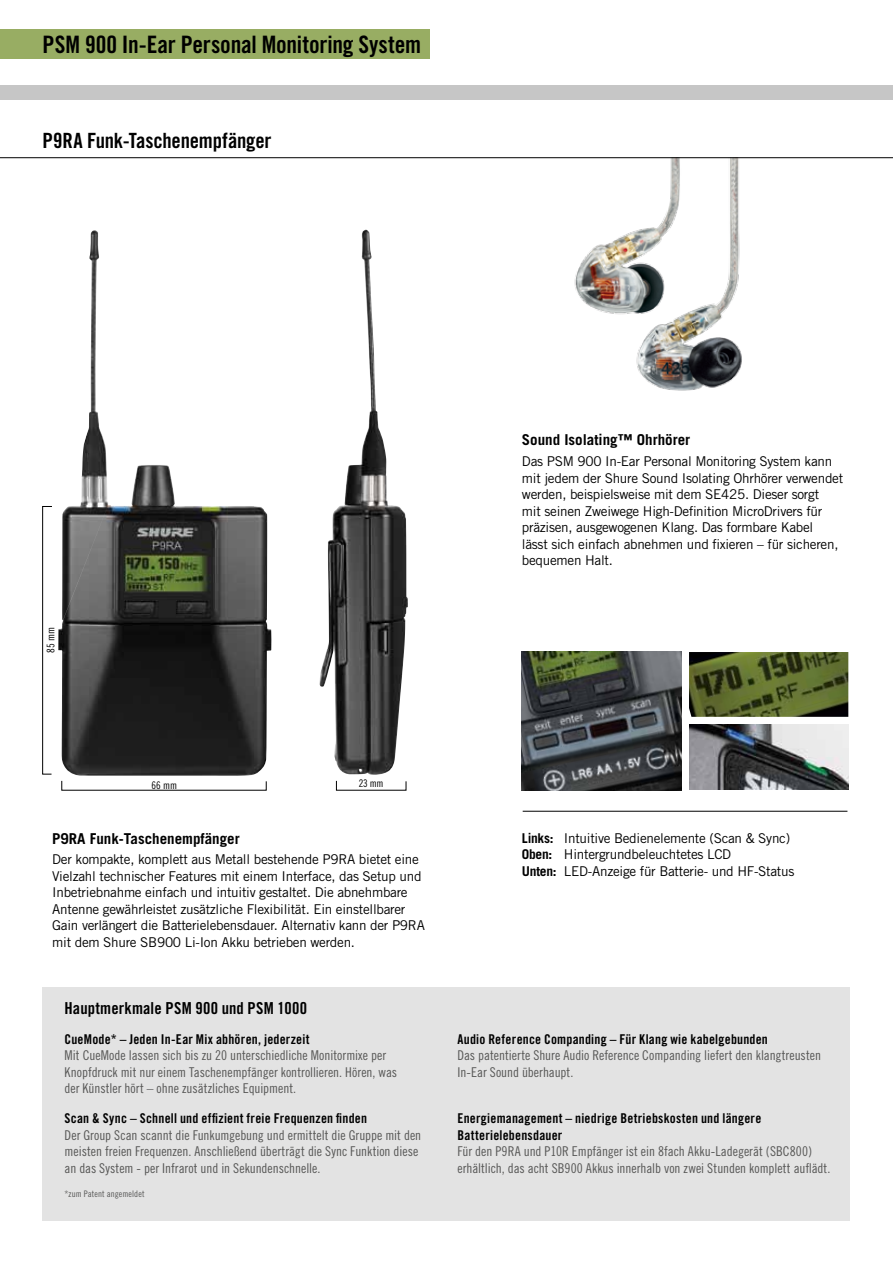
<style>
.page{position:relative;width:893px;height:1263px;background:#fff}
.page>*{position:absolute;margin:0;border:0;box-sizing:border-box;transform-origin:0 0}
.t1{font:24px "Trade Gothic Bold Cond Twenty";letter-spacing:-.005em;color:#000}
.t2{font:21px "Trade Gothic Bold Cond Twenty";letter-spacing:-.01em;color:#000}
.t3{font:16.5px "Trade Gothic Bold Cond Twenty";letter-spacing:.015em;color:#000}
.t4{font:700 15px "Trade Gothic";color:#000}
.t5{font:13.5px/16.5px "Trade Gothic";letter-spacing:-.02em;color:#000}
.t6{font:13.5px/16.5px "Trade Gothic Cond Eighteen";color:#575756}
.t7{font:13.5px/16.5px "Trade Gothic Bold Cond Twenty";letter-spacing:.015em;color:#000}
.t8{font:10.5px "Trade Gothic Cond Eighteen";color:#000}
.t9{font:9px "Trade Gothic Cond Eighteen";letter-spacing:.01em;color:#575756}
.s1{font-weight:700}
</style>
<div class="page">
<div style="left:43px;top:986px;width:807px;height:234px;background:#e3e3e3"></div>
<hr style="left:523px;top:811px;width:324px;height:1px;background:#000">
<div style="left:0;top:85px;width:893px;height:15px;background:#c6c6c6"></div>
<div style="left:0;top:29px;width:429px;height:29px;background:#98ad63"></div>
<img style="left:522px;top:651px;width:159px;height:139px">
<img style="left:689px;top:725px;width:159px;height:64px">
<img style="left:689px;top:652px;width:159px;height:65px">
<img style="left:516px;top:158px;width:291px;height:233px">
<hr style="left:0;top:157px;width:893px;height:1px;background:#000">
<img style="left:58px;top:230px;width:214px;height:546px">
<img style="left:319px;top:230px;width:89px;height:545px">
<div style="left:42px;top:506px;width:10px;height:268px;border:1px solid #000"></div>
<h1 class="t1" style="left:43px;top:30px;width:380px">PSM 900 In-Ear Personal Monitoring System</h1>
<h2 class="t2" style="left:43px;top:128px;width:231px">P9RA Funk-Taschenempfänger</h2>
<p class="t8" style="left:44px;top:653px;width:27px;rotate:-90deg">85 mm</p>
<p class="t4" style="left:522px;top:431px;width:170px">Sound Isolating™ Ohrhörer</p>
<p class="t5" style="left:522px;top:453px;width:323px">Das PSM 900 In-Ear Personal Monitoring System kann mit jedem der Shure Sound Isolating Ohrhörer verwendet werden, beispielsweise mit dem SE425. Dieser sorgt<br>mit seinen Zweiwege High-Definition MicroDrivers für präzisen, ausgewogenen Klang. Das formbare Kabel<br>lässt sich einfach abnehmen und fixieren – für sicheren, bequemen Halt.</p>
<p class="t8" style="left:152px;top:779px;width:27px">66 mm</p>
<p class="t8" style="left:359px;top:777px;width:26px">23 mm</p>
<p class="t4" style="left:52px;top:829px;width:189px">P9RA Funk-Taschenempfänger</p>
<p class="t5" style="left:52px;top:851px;width:374px">Der kompakte, komplett aus Metall bestehende P9RA bietet eine Vielzahl technischer Features mit einem Interface, das Setup und Inbetriebnahme einfach und intuitiv gestaltet. Die abnehmbare Antenne gewährleistet zusätzliche Flexibilität. Ein einstellbarer Gain verlängert die Batterielebensdauer. Alternativ kann der P9RA mit dem Shure SB900 Li-Ion Akku betrieben werden.</p>
<p class="t3" style="left:65px;top:998px;width:244px">Hauptmerkmale PSM 900 und PSM 1000</p>
<p class="t7" style="left:65px;top:1031px;width:247px">CueMode* – Jeden In-Ear Mix abhören, jederzeit</p>
<p class="t6" style="left:65px;top:1047px;width:334px">Mit CueMode lassen sich bis zu 20 unterschiedliche Monitormixe per<br>Knopfdruck mit nur einem Taschenempfänger kontrollieren. Hören, was der Künstler hört – ohne zusätzliches Equipment.</p>
<p class="t7" style="left:65px;top:1110px;width:304px">Scan &amp; Sync – Schnell und effizient freie Frequenzen finden</p>
<p class="t6" style="left:65px;top:1126px;width:358px">Der Group Scan scannt die Funkumgebung und ermittelt die Gruppe mit den meisten freien Frequenzen. Anschließend überträgt die Sync Funktion diese an das System - per Infrarot und in Sekundenschnelle.</p>
<p class="t9" style="left:65px;top:1188px;width:82px">*zum Patent angemeldet</p>
<p class="t5" style="left:522px;top:829px;width:274px"><span class="s1">Links:</span> Intuitive Bedienelemente (Scan &amp; Sync)<br><span class="s1">Oben:</span> Hintergrundbeleuchtetes LCD<br><span class="s1">Unten:</span> LED-Anzeige für Batterie- und HF-Status</p>
<p class="t7" style="left:457px;top:1031px;width:312px">Audio Reference Companding – Für Klang wie kabelgebunden</p>
<p class="t6" style="left:457px;top:1047px;width:365px">Das patentierte Shure Audio Reference Companding liefert den klangtreusten<br>In-Ear Sound überhaupt.</p>
<p class="t7" style="left:457px;top:1110px;width:305px">Energiemanagement – niedrige Betriebskosten und längere<br>Batterielebensdauer</p>
<p class="t6" style="left:457px;top:1143px;width:374px">Für den P9RA und P10R Empfänger ist ein 8fach Akku-Ladegerät (SBC800) erhältlich, das acht SB900 Akkus innerhalb von zwei Stunden komplett auflädt.</p>
</div>
